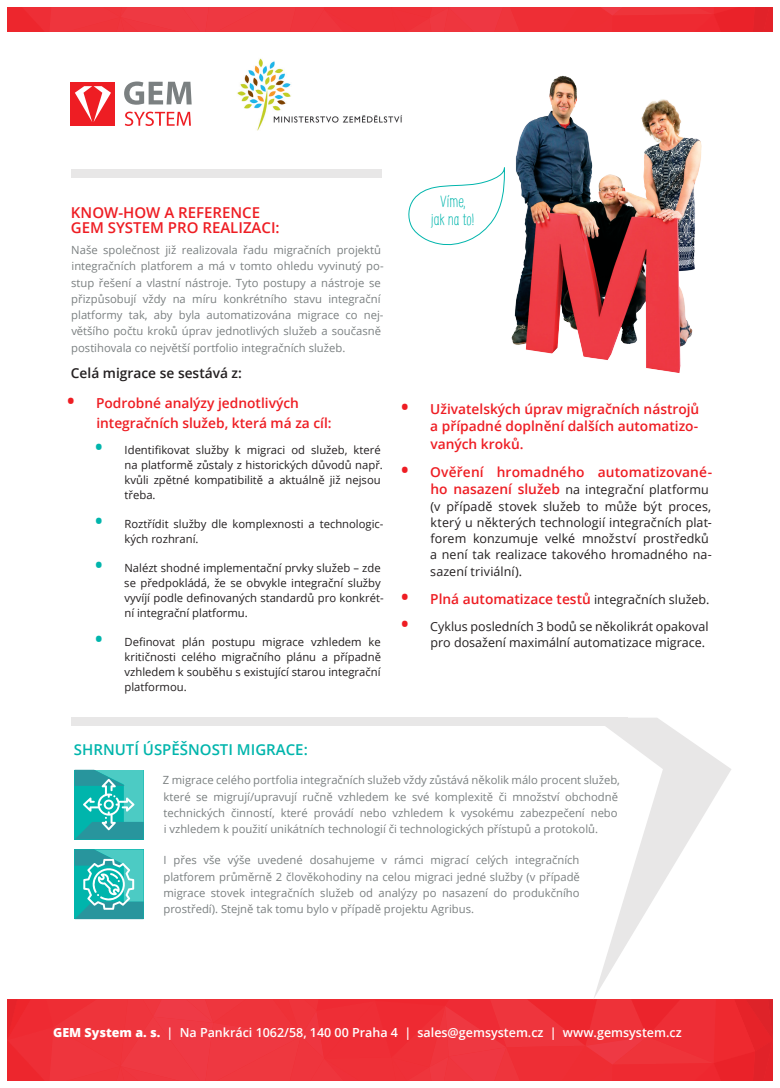
<style>
.page{position:relative;width:780px;height:1088px;background:#fff}
.page>*{position:absolute;margin:0;border:0;box-sizing:border-box;transform-origin:0 0}
.t1{font:300 16px/18.1px "Supernettcn";color:#00b5ac;text-align:center}
.t2{font:600 15px/15px "Open Sans";color:#ee1d23}
.t3{font:600 15px "Open Sans";color:#00b5ac}
.t4{font:600 13.75px/17.5px "Open Sans";color:#ee1d23}
.t5{font:600 13.75px "Open Sans";color:#231f20}
.t6{font:12.5px/16.2px "Open Sans";letter-spacing:.005em;color:#231f20}
.t7{font:600 12.5px "Open Sans";color:#fff}
.t8{font:11.25px/16.2px "Open Sans";color:#7b8081}
.t9{font:11.25px/15px "Open Sans";color:#231f20}
.s1{font-weight:700;font-size:20px}
.s2{font-weight:700;font-size:20px;color:#00b5ac}
.s3{font-weight:600;font-size:13.75px;color:#ee1d23}
.s4{font-weight:400;font-size:12.5px;color:#231f20}
.s5{font-weight:700;font-size:20px;color:#ee1d23}
.s6{font-weight:800}
</style>
<div class="page">
<svg style="left:7px;top:7px;width:765px;height:25px;background:#ed3138"></svg>
<img style="left:237px;top:58px;width:165px;height:73px">
<div style="left:71px;top:82px;width:44px;height:44px;background:#ee1d23"></div>
<svg style="left:75px;top:86px;width:36px;height:36px"></svg>
<svg style="left:124px;top:81px;width:68px;height:24px"></svg>
<svg style="left:125px;top:112px;width:66px;height:14px"></svg>
<svg style="left:7px;top:999px;width:765px;height:82px;background:#ed3038"></svg>
<div style="left:71px;top:718px;width:556px;height:8px;background:#e8e7e7"></div>
<div style="left:71px;top:169px;width:310px;height:9px;background:#e8e7e7"></div>
<svg style="left:75px;top:770px;width:69px;height:69px;background:#37b7b5"></svg>
<img style="left:511px;top:75px;width:191px;height:298px">
<svg style="left:75px;top:849px;width:69px;height:70px;background:#43bbb9"></svg>
<svg style="left:594px;top:718px;width:137px;height:280px"></svg>
<svg style="left:408px;top:167px;width:97px;height:79px"></svg>
<h2 class="t2" style="left:71px;top:205px;width:144px">Know-how a Reference gem syste m pro</h2>
<h2 class="t2" style="left:202px;top:220px;width:9px">realizaci</h2>
<h2 class="t2" style="left:275px;top:220px;width:6px">:</h2>
<p class="t8" style="left:71px;top:242px;width:314px">Naše společnost již realizovala řadu migračních projektů integračních platforem a má v tomto ohledu vyvinutý po&shy;stup řešení a vlastní nástroje. Tyto postupy a nástroje se přizpůsobují vždy na míru konkrétního stavu integrační platformy tak, aby byla automatizována migrace co nej&shy;většího počtu kroků úprav jednotlivých služeb a současně postihovala co největší portfolio integračních služeb.</p>
<p class="t5" style="left:71px;top:363px;width:172px">Celá migrace se sestává z:</p>
<p class="t4" style="left:96px;top:393px;width:237px;line-height:20px;text-indent:-29px"><span class="s1">•</span> Podrobné analýzy jednotlivých integračních služeb, která má za cíl:</p>
<p class="t9" style="left:124px;top:442px;width:260px;text-indent:-29px"><span class="s2">•</span> Identifikovat služby k migraci od služeb, které na platformě zůstaly z historických důvodů např. kvůli zpětné kompatibilitě a aktuálně již nejsou třeba.</p>
<p class="t9" style="left:125px;top:516px;width:260px;text-indent:-29px"><span class="s2">•</span> Roztřídit služby dle komplexnosti a technologic&shy;kých rozhraní.</p>
<p class="t9" style="left:124px;top:560px;width:261px;text-indent:-29px"><span class="s2">•</span> Nalézt shodné implementační prvky služeb – zde se předpokládá, že se obvykle integrační služby vyvíjí podle definovaných standardů pro konkrét&shy;ní integrační platformu.</p>
<p class="t9" style="left:124px;top:634px;width:258px;text-align:justify;text-indent:-29px"><span class="s2">•</span> Definovat plán postupu migrace vzhledem ke kritičnosti celého migračního plánu a případně vzhledem k souběhu s existující starou integrační platformou.</p>
<h2 class="t3" style="left:74px;top:739px;width:235px">SH RNUTÍ ÚSPĚŠNOSTI M IGRACE:</h2>
<h1 class="t1" style="left:431px;top:192px;width:45px">Víme,<br>jak na to!</h1>
<p class="t4" style="left:430px;top:400px;width:270px;text-align:justify;text-indent:-29px"><span class="s1">•</span> Uživatelských úprav migračních nástrojů a případné doplnění dalších automatizo&shy;vaných kroků.</p>
<p class="t4" style="left:401px;top:463px;width:312px"><span class="s1">•</span> Ověření hromadného automatizované-</p>
<p class="t6" style="left:430px;top:481px;width:283px"><span class="s3">ho nasazení služeb</span> na integrační platformu (v případě stovek služeb to může být proces, který u některých technologií integračních plat&shy;forem konzumuje velké množství prostředků a není tak realizace takového hromadného na&shy;sazení triviální).</p>
<p class="t4" style="left:401px;top:590px;width:310px"><span class="s1">•</span> Plná automatizace testů <span class="s4">integračních služeb.</span></p>
<p class="t6" style="left:401px;top:617px;width:309px;text-align:right"><span class="s5">•</span> Cyklus posledních 3 bodů se několikrát opakoval pro dosažení maximální automatizace migrace.</p>
<p class="t8" style="left:163px;top:772px;width:458px">Z migrace celého portfolia integračních služeb vždy zůstává několik málo procent služeb, které se migrují/upravují ručně vzhledem ke své komplexitě či množství obchodně technických činností, které provádí nebo vzhledem k vysokému zabezpečení nebo i vzhledem k použití unikátních technologií či technologických přístupů a protokolů.</p>
<p class="t8" style="left:163px;top:852px;width:418px;text-align:justify">I přes vše výše uvedené dosahujeme v rámci migrací celých integračních platforem průměrně 2 člověkohodiny na celou migraci jedné služby (v případě migrace stovek integračních služeb od analýzy po nasazení do produkčního prostředí). Stejně tak tomu bylo v případě projektu Agribus.</p>
<p class="t7" style="left:53px;top:1024px;width:630px"><span class="s6">GEM System a. s.</span> | Na Pankráci 1062/58, 140 00 Praha 4 | sales@gemsystem.cz | www.gemsystem.cz</p>
</div>
